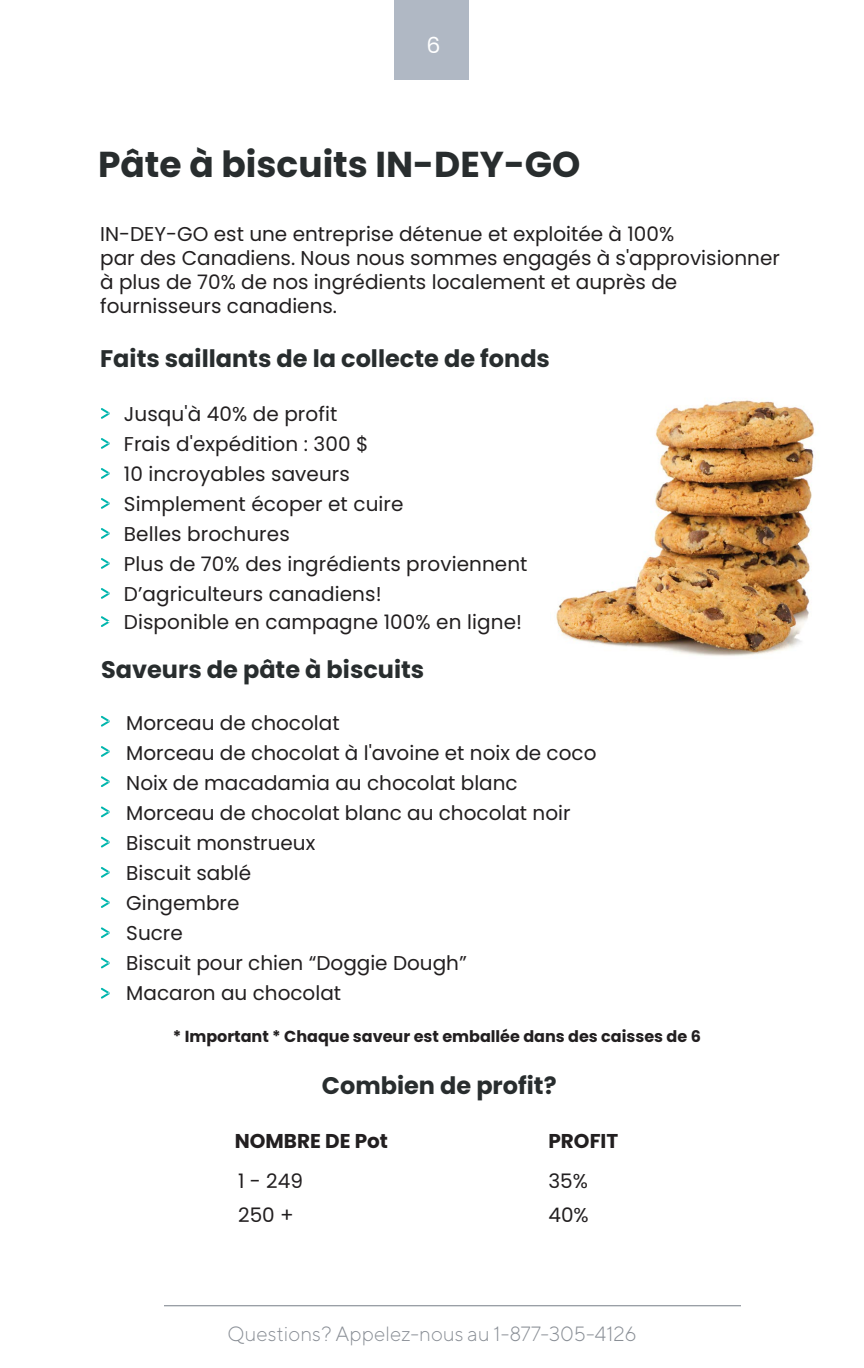
<style>
.page{position:relative;width:864px;height:1368px;background:#fff}
.page>*{position:absolute;margin:0;border:0;box-sizing:border-box;transform-origin:0 0}
.t1{font:700 36px "Poppins";color:#282d2e}
.t2{font:700 24px "Poppins";color:#282d2e}
.t3{font:22.2px "Poppins";color:#fff}
.t4{font:300 20.6px "TT Norms";color:#8a8f96}
.t5{font:20px/30px "Poppins";color:#221f20}
.t6{font:700 20px "Poppins";color:#221f20}
.t7{font:700 16px "Poppins";color:#221f20}
</style>
<div class="page">
<div style="left:395px;top:0;width:74px;height:79px;background:#b0b8c4"></div>
<img style="left:556px;top:400px;width:260px;height:256px">
<img style="left:101px;top:408px;width:9px;height:11px">
<img style="left:101px;top:438px;width:9px;height:11px">
<img style="left:101px;top:468px;width:9px;height:11px">
<img style="left:101px;top:498px;width:9px;height:11px">
<img style="left:101px;top:528px;width:9px;height:11px">
<svg style="left:101px;top:558px;width:9px;height:11px"></svg>
<svg style="left:101px;top:588px;width:9px;height:11px"></svg>
<svg style="left:101px;top:616px;width:9px;height:11px"></svg>
<img style="left:101px;top:715px;width:9px;height:12px">
<img style="left:101px;top:746px;width:9px;height:11px">
<img style="left:101px;top:776px;width:9px;height:31px">
<img style="left:101px;top:807px;width:9px;height:30px">
<img style="left:101px;top:837px;width:9px;height:11px">
<img style="left:101px;top:867px;width:9px;height:11px">
<img style="left:101px;top:897px;width:9px;height:11px">
<img style="left:101px;top:927px;width:9px;height:12px">
<img style="left:101px;top:957px;width:9px;height:31px">
<svg style="left:101px;top:988px;width:9px;height:11px"></svg>
<p class="t3" style="left:426px;top:33px;width:16px">6</p>
<h1 class="t1" style="left:98px;top:143px;width:484px">Pâte à biscuits IN-DEY-GO</h1>
<p class="t5" style="left:100px;top:222px;width:681px;line-height:24px">IN-DEY-GO est une entreprise détenue et exploitée à 100%<br>par des Canadiens. Nous nous sommes engagés à s'approvisionner à plus de 70% de nos ingrédients localement et auprès de fournisseurs canadiens.</p>
<p class="t2" style="left:100px;top:345px;width:451px">Faits saillants de la collecte de fonds</p>
<p class="t5" style="left:124px;top:399px;width:405px">Jusqu'à 40% de profit<br>Frais d'expédition : 300 $<br>10 incroyables saveurs<br>Simplement écoper et cuire<br>Belles brochures<br>Plus de 70% des ingrédients proviennent<br>D’agriculteurs canadiens!</p>
<p class="t5" style="left:124px;top:607px;width:400px">Disponible en campagne 100% en ligne!</p>
<p class="t2" style="left:101px;top:656px;width:325px">Saveurs de pâte à biscuits</p>
<p class="t5" style="left:126px;top:708px;width:472px">Morceau de chocolat<br>Morceau de chocolat à l'avoine et noix de coco<br>Noix de macadamia au chocolat blanc<br>Morceau de chocolat blanc au chocolat noir<br>Biscuit monstrueux<br>Biscuit sablé<br>Gingembre<br>Sucre<br>Biscuit pour chien “Doggie Dough”<br>Macaron au chocolat</p>
<p class="t7" style="left:173px;top:1027px;width:530px">* Important * Chaque saveur est emballée dans des caisses de 6</p>
<p class="t2" style="left:322px;top:1072px;width:236px">Combien de profit?</p>
<p class="t6" style="left:235px;top:1129px;width:155px">NOMBRE DE Pot</p>
<p class="t6" style="left:548px;top:1129px;width:71px">PROFIT</p>
<p class="t5" style="left:238px;top:1165px;width:66px;line-height:33.6px">1 - 249<br>250 +</p>
<p class="t5" style="left:548px;top:1165px;width:42px;line-height:33.6px">35%<br>40%</p>
<p class="t4" style="left:227px;top:1321px;width:411px">Questions? Appelez-nous au 1-877-305-4126</p>
</div>
